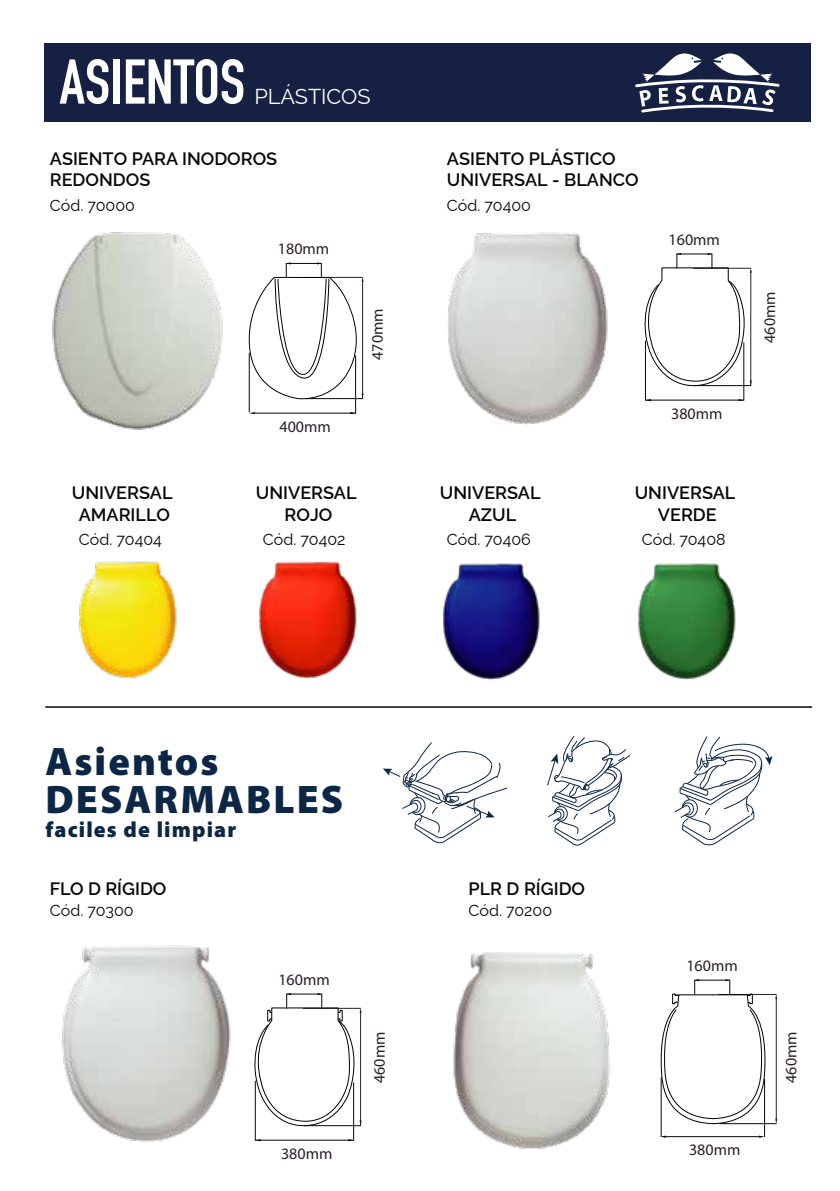
<style>
.page{position:relative;width:840px;height:1191px;background:#fff}
.page>*{position:absolute;margin:0;border:0;box-sizing:border-box;transform-origin:0 0}
.t1{font:62.2px "DIN Engschrift Std";color:#fff}
.t2{font:900 40px/38px "Myriad Pro";letter-spacing:.05em;color:#0c2745}
.t3{font:900 22px "Myriad Pro";letter-spacing:.05em;color:#0c2745}
.t4{font:21.6px "Raleway";color:#fff}
.t5{font:600 18px/21.6px "Raleway";color:#090609;text-align:center}
.t6{font:16px "Raleway";color:#090609}
.t7{font:16px "Myriad Pro";color:#291f28}
</style>
<div class="page">
<div style="left:44px;top:43px;width:766px;height:79px;background:#152042"></div>
<hr style="left:45px;top:706px;width:766px;height:2px;background:#090609">
<img style="left:52px;top:232px;width:171px;height:198px">
<img style="left:448px;top:232px;width:160px;height:192px">
<img style="left:453px;top:952px;width:158px;height:197px">
<img style="left:62px;top:945px;width:169px;height:197px">
<img style="left:79px;top:561px;width:98px;height:118px">
<img style="left:259px;top:561px;width:98px;height:118px">
<img style="left:443px;top:563px;width:97px;height:117px">
<img style="left:638px;top:563px;width:98px;height:117px">
<svg style="left:383px;top:742px;width:125px;height:102px"></svg>
<svg style="left:547px;top:736px;width:84px;height:110px"></svg>
<svg style="left:674px;top:736px;width:98px;height:110px"></svg>
<svg style="left:635px;top:53px;width:145px;height:60px"></svg>
<hr style="left:644px;top:341px;width:1px;height:59px;background:#090609">
<hr style="left:743px;top:343px;width:1px;height:57px;background:#090609">
<hr style="left:645px;top:400px;width:98px;height:1px;background:#090609">
<hr style="left:249px;top:353px;width:1px;height:59px;background:#090609">
<hr style="left:355px;top:356px;width:1px;height:57px;background:#090609">
<hr style="left:254px;top:413px;width:101px;height:1px;background:#090609">
<svg style="left:644px;top:253px;width:107px;height:134px"></svg>
<hr style="left:255px;top:1081px;width:1px;height:59px;background:#090609">
<hr style="left:353px;top:1082px;width:1px;height:58px;background:#090609">
<hr style="left:255px;top:1139px;width:98px;height:1px;background:#090609">
<hr style="left:660px;top:1077px;width:1px;height:59px;background:#090609">
<hr style="left:763px;top:1079px;width:1px;height:57px;background:#090609">
<hr style="left:663px;top:1136px;width:98px;height:1px;background:#090609">
<hr style="left:718px;top:994px;width:57px;height:1px;background:#2a1e28">
<hr style="left:775px;top:998px;width:1px;height:120px;background:#2a1e28">
<hr style="left:719px;top:1123px;width:56px;height:1px;background:#090609">
<svg style="left:248px;top:262px;width:116px;height:139px"></svg>
<svg style="left:254px;top:993px;width:107px;height:133px"></svg>
<svg style="left:660px;top:979px;width:108px;height:145px"></svg>
<h1 class="t1" style="left:60px;top:45px;width:187px">ASIENTOS</h1>
<p class="t4" style="left:254px;top:79px;width:117px">PLÁSTICOS</p>
<p class="t5" style="left:50px;top:145px;width:229px;text-align:left">ASIENTO PARA INODOROS<br>REDONDOS</p>
<p class="t6" style="left:50px;top:192px;width:87px">Cód. 70000</p>
<p class="t5" style="left:72px;top:480px;width:102px">UNIVERSAL<br>AMARILLO</p>
<p class="t6" style="left:79px;top:526px;width:84px">Cód. 70404</p>
<p class="t7" style="left:278px;top:239px;width:53px">180mm</p>
<p class="t7" style="left:367px;top:360px;width:53px;rotate:-90deg">470mm</p>
<p class="t7" style="left:279px;top:416px;width:53px">400mm</p>
<p class="t5" style="left:256px;top:480px;width:102px">UNIVERSAL<br>ROJO</p>
<p class="t6" style="left:263px;top:526px;width:84px">Cód. 70402</p>
<p class="t5" style="left:446px;top:146px;width:193px;text-align:left">ASIENTO PLÁSTICO<br>UNIVERSAL - BLANCO</p>
<p class="t6" style="left:446px;top:192px;width:86px">Cód. 70400</p>
<p class="t7" style="left:668px;top:229px;width:53px">160mm</p>
<p class="t7" style="left:670px;top:403px;width:53px">380mm</p>
<p class="t5" style="left:439px;top:480px;width:102px">UNIVERSAL<br>AZUL</p>
<p class="t6" style="left:446px;top:526px;width:85px">Cód. 70406</p>
<p class="t5" style="left:634px;top:480px;width:102px">UNIVERSAL<br>VERDE</p>
<p class="t6" style="left:641px;top:526px;width:85px">Cód. 70408</p>
<p class="t7" style="left:759px;top:343px;width:53px;rotate:-90deg">460mm</p>
<h2 class="t2" style="left:45px;top:741px;width:299px">Asientos<br>DESARMABLES</h2>
<p class="t3" style="left:45px;top:815px;width:192px">faciles de limpiar</p>
<p class="t5" style="left:50px;top:875px;width:118px">FLO D RÍGIDO</p>
<p class="t6" style="left:50px;top:897px;width:85px">Cód. 70300</p>
<p class="t7" style="left:278px;top:969px;width:53px">160mm</p>
<p class="t7" style="left:281px;top:1143px;width:53px">380mm</p>
<p class="t7" style="left:369px;top:1083px;width:53px;rotate:-90deg">460mm</p>
<p class="t5" style="left:468px;top:875px;width:118px">PLR D RÍGIDO</p>
<p class="t6" style="left:468px;top:897px;width:85px">Cód. 70200</p>
<p class="t7" style="left:686px;top:955px;width:53px">160mm</p>
<p class="t7" style="left:688px;top:1140px;width:53px">380mm</p>
<p class="t7" style="left:780px;top:1082px;width:53px;rotate:-90deg">460mm</p>
</div>
